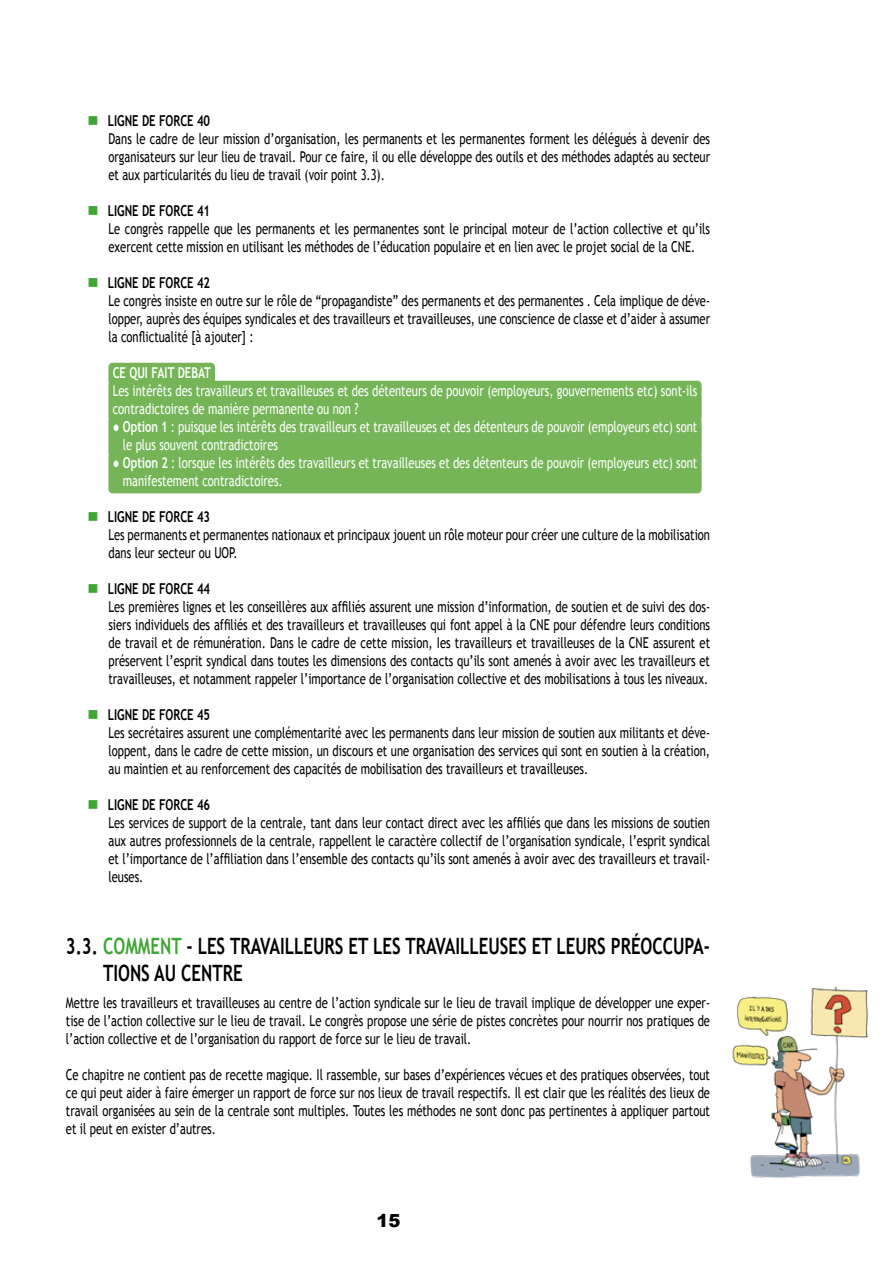
<style>
.page{position:relative;width:893px;height:1263px;background:#fff}
.page>*{position:absolute;margin:0;border:0;box-sizing:border-box;transform-origin:0 0}
.t1{font:700 22.5px/27px "Trebuchet MS";color:#000;scale:.75 1}
.t2{font:900 18px "Arial";color:#000}
.t3{font:15px/18px "Trebuchet MS";color:#000;text-align:justify;scale:.75 1}
.t4{font:15px/18px "Trebuchet MS";color:#fff;scale:.75 1}
.t5{font:700 15px "Trebuchet MS";color:#000;scale:.75 1}
.t6{font:700 15px "Trebuchet MS";color:#fff;scale:.75 1}
.s1{font-weight:700}
.s2{color:#3fa535}
</style>
<div class="page">
<img style="left:732px;top:986px;width:136px;height:193px">
<div style="left:108px;top:363px;width:107px;height:22px;background:#75b558;border-radius:4px"></div>
<div style="left:108px;top:381px;width:594px;height:40px;background:#75b558;border-radius:4px"></div>
<div style="left:108px;top:417px;width:594px;height:40px;background:#75b558;border-radius:4px"></div>
<div style="left:108px;top:453px;width:594px;height:40px;background:#75b558;border-radius:4px"></div>
<p class="t5" style="left:108px;top:111px;width:138px">LIGNE DE FORCE 40</p>
<p class="t3" style="left:108px;top:130px;width:804px">Dans le cadre de leur mission d’organisation, les permanents et les permanentes forment les délégués à devenir des organisateurs sur leur lieu de travail. Pour ce faire, il ou elle développe des outils et des méthodes adaptés au secteur et aux particularités du lieu de travail (voir point 3.3).</p>
<p class="t5" style="left:108px;top:201px;width:138px">LIGNE DE FORCE 41</p>
<p class="t3" style="left:108px;top:220px;width:804px">Le congrès rappelle que les permanents et les permanentes sont le principal moteur de l’action collective et qu’ils exercent cette mission en utilisant les méthodes de l’éducation populaire et en lien avec le projet social de la CNE.</p>
<p class="t5" style="left:108px;top:273px;width:138px">LIGNE DE FORCE 42</p>
<p class="t3" style="left:108px;top:292px;width:804px">Le congrès insiste en outre sur le rôle de “propagandiste” des permanents et des permanentes . Cela implique de déve&shy;lopper, auprès des équipes syndicales et des travailleurs et travailleuses, une conscience de classe et d’aider à assumer la conflictualité [à ajouter] :</p>
<p class="t6" style="left:113px;top:363px;width:133px">CE QUI FAIT DEBAT</p>
<p class="t4" style="left:113px;top:382px;width:781px">Les intérêts des travailleurs et travailleuses et des détenteurs de pouvoir (employeurs, gouvernements etc) sont-ils contradictoires de manière permanente ou non ?</p>
<p class="t4" style="left:123px;top:418px;width:767px;text-indent:-10px"><span class="s1">● Option 1</span> : puisque les intérêts des travailleurs et travailleuses et des détenteurs de pouvoir (employeurs etc) sont le plus souvent contradictoires</p>
<p class="t4" style="left:123px;top:454px;width:767px;text-indent:-10px"><span class="s1">● Option 2</span> : lorsque les intérêts des travailleurs et travailleuses et des détenteurs de pouvoir (employeurs etc) sont manifestement contradictoires.</p>
<p class="t5" style="left:108px;top:507px;width:138px">LIGNE DE FORCE 43</p>
<p class="t3" style="left:108px;top:526px;width:804px">Les permanents et permanentes nationaux et principaux jouent un rôle moteur pour créer une culture de la mobilisation dans leur secteur ou UOP.</p>
<p class="t5" style="left:108px;top:579px;width:138px">LIGNE DE FORCE 44</p>
<p class="t3" style="left:108px;top:598px;width:804px">Les premières lignes et les conseillères aux affiliés assurent une mission d’information, de soutien et de suivi des dos&shy;siers individuels des affiliés et des travailleurs et travailleuses qui font appel à la CNE pour défendre leurs conditions de travail et de rémunération. Dans le cadre de cette mission, Ies travailleurs et travailleuses de la CNE assurent et préservent l’esprit syndical dans toutes les dimensions des contacts qu’ils sont amenés à avoir avec les travailleurs et travailleuses, et notamment rappeler l’importance de l’organisation collective et des mobilisations à tous les niveaux.</p>
<p class="t5" style="left:108px;top:705px;width:138px">LIGNE DE FORCE 45</p>
<p class="t3" style="left:108px;top:724px;width:804px">Les secrétaires assurent une complémentarité avec les permanents dans leur mission de soutien aux militants et déve&shy;loppent, dans le cadre de cette mission, un discours et une organisation des services qui sont en soutien à la création, au maintien et au renforcement des capacités de mobilisation des travailleurs et travailleuses.</p>
<p class="t5" style="left:108px;top:795px;width:138px">LIGNE DE FORCE 46</p>
<p class="t3" style="left:108px;top:814px;width:804px">Les services de support de la centrale, tant dans leur contact direct avec les affiliés que dans les missions de soutien aux autres professionnels de la centrale, rappellent le caractère collectif de l’organisation syndicale, l’esprit syndical et l’importance de l’affiliation dans l’ensemble des contacts qu’ils sont amenés à avoir avec des travailleurs et travail&shy;leuses.</p>
<h1 class="t1" style="left:103px;top:933px;width:811px;text-indent:-37px">3. 3. <span class="s2">COMMENT</span> - LES TRAVAILLEURS ET LES TRAVAILLEUSES ET LEURS PRÉOCCUPA-<br>TIONS AU CENTRE</h1>
<p class="t3" style="left:66px;top:994px;width:860px">Mettre les travailleurs et travailleuses au centre de l’action syndicale sur le lieu de travail implique de développer une exper&shy;tise de l’action collective sur le lieu de travail. Le congrès propose une série de pistes concrètes pour nourrir nos pratiques de l’action collective et de l’organisation du rapport de force sur le lieu de travail.</p>
<p class="t3" style="left:66px;top:1066px;width:860px">Ce chapitre ne contient pas de recette magique. Il rassemble, sur bases d’expériences vécues et des pratiques observées, tout ce qui peut aider à faire émerger un rapport de force sur nos lieux de travail respectifs. Il est clair que les réalités des lieux de travail organisées au sein de la centrale sont multiples. Toutes les méthodes ne sont donc pas pertinentes à appliquer partout et il peut en exister d’autres.</p>
<p class="t2" style="left:376px;top:1207px;width:26px">15</p>
</div>
